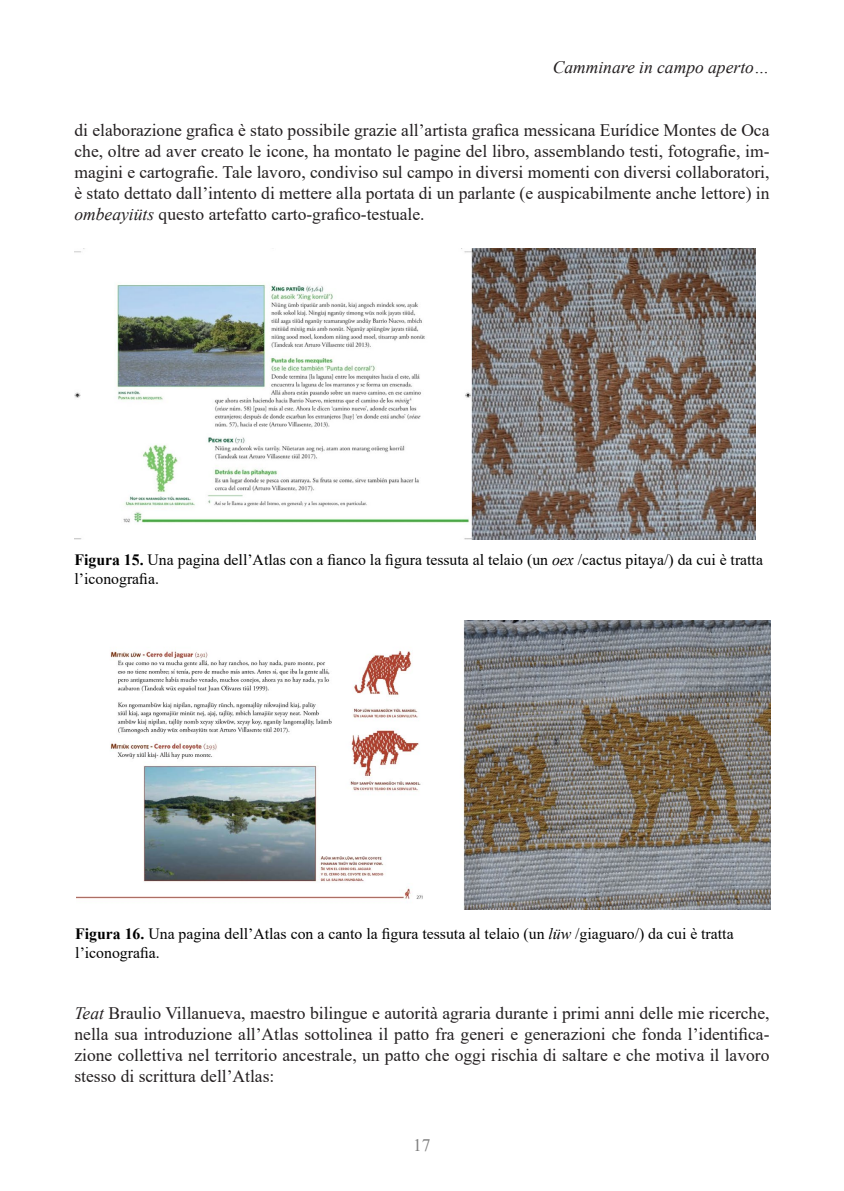
<style>
.page{position:relative;width:844px;height:1191px;background:#fff}
.page>*{position:absolute;margin:0;border:0;box-sizing:border-box;transform-origin:0 0}
._07_txt_paragrafo{font:17.5px/21px "Times New Roman";color:#231f20;text-align:justify}
.t1{font:italic 17.5px "Times New Roman";color:#231f20}
.t2{font:17.5px "Times New Roman";color:#808080}
.dida{font:15.75px/18.9px "Times New Roman";color:#000}
.s1{font-style:italic}
.s2{font-weight:700}
</style>
<div class="page">
<img style="left:74px;top:248px;width:681px;height:291px">
<img style="left:77px;top:620px;width:693px;height:289px">
<p class="t1" style="left:552px;top:55px;width:218px">Camminare in campo aperto…</p>
<p class="_07_txt_paragrafo" style="left:74px;top:119px;width:696px">di elaborazione grafica è stato possibile grazie all’artista grafica messicana Eurídice Montes de Oca che, oltre ad aver creato le icone, ha montato le pagine del libro, assemblando testi, fotografie, im&shy;magini e cartografie. Tale lavoro, condiviso sul campo in diversi momenti con diversi collaboratori, è stato dettato dall’intento di mettere alla portata di un parlante (e auspicabilmente anche lettore) in <span class="s1">ombeayiüts</span> questo artefatto carto-grafico-testuale.</p>
<p class="dida" style="left:74px;top:550px;width:689px"><span class="s2">Figura 15.</span> Una pagina dell’Atlas con a fianco la figura tessuta al telaio (un <span class="s1">oex</span> /cactus pitaya/) da cui è tratta l’iconografia.</p>
<p class="dida" style="left:75px;top:923px;width:659px"><span class="s2">Figura 16.</span> Una pagina dell’Atlas con a canto la figura tessuta al telaio (un <span class="s1">lüw</span> /giaguaro/) da cui è tratta l’iconografia.</p>
<p class="_07_txt_paragrafo" style="left:74px;top:1001px;width:696px"><span class="s1">Teat</span> Braulio Villanueva, maestro bilingue e autorità agraria durante i primi anni delle mie ricerche, nella sua introduzione all’Atlas sottolinea il patto fra generi e generazioni che fonda l’identifica&shy;zione collettiva nel territorio ancestrale, un patto che oggi rischia di saltare e che motiva il lavoro stesso di scrittura dell’Atlas:</p>
<p class="t2" style="left:413px;top:1132px;width:19px">17</p>
</div>
